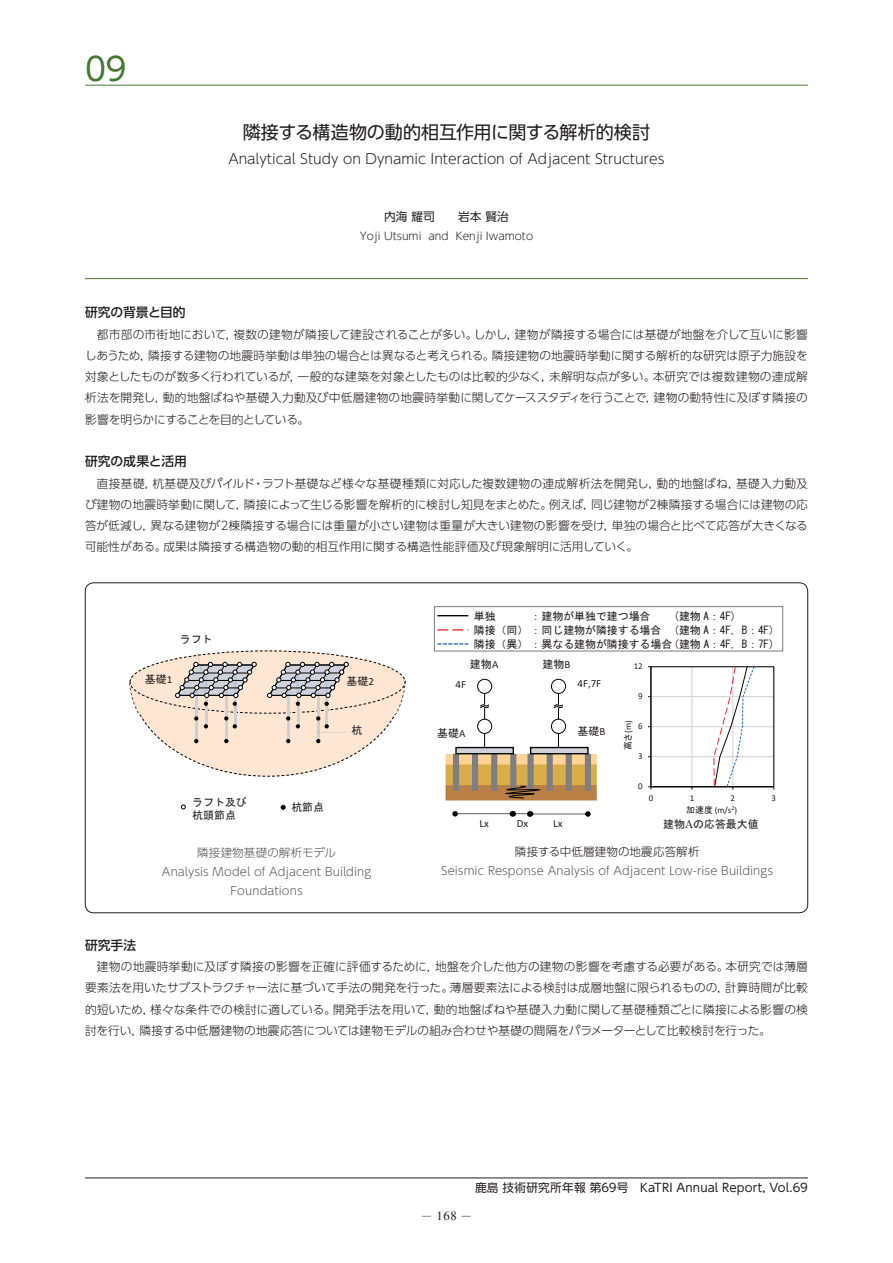
<style>
.page{position:relative;width:893px;height:1263px;background:#fff}
.page>*{position:absolute;margin:0;border:0;box-sizing:border-box;transform-origin:0 0}
.t1{font:31.95px "UD Shin Go Pro";color:#467831}
.t2{font:18px "UD Shin Go Pro";letter-spacing:-.01em;color:#231f20}
.t3{font:300 13.8px "UD Shin Go Pro";color:#231f20}
.t4{font:500 12.75px "UD Shin Go Pro";letter-spacing:-.005em;color:#231f20}
.t5{font:12.75px "Times";color:#231f20}
.t6{font:300 11.7px/21.3px "UD Shin Go Pro";letter-spacing:-.015em;color:#231f20;text-align:justify}
.t7{font:11.7px "UD Shin Go Pro";letter-spacing:.015em;color:#231f20}
.t8{font:300 11.55px/19.2px "UD Shin Go Pro";letter-spacing:.005em;color:#57585a;text-align:center}
.t9{font:300 11.55px "UD Shin Go Pro";letter-spacing:.01em;color:#231f20}
.t10{font:10.95px/14.1px "MS Gothic";letter-spacing:-.005em;color:#231f20}
.t11{font:10.95px "Calibri";color:#231f20}
.t12{font:300 10.65px "UD Shin Go Pro";color:#231f20}
.t13{font:8.85px "Calibri";color:#231f20}
.s1{font-family:"Calibri"}
.s2{font-family:"MS P Gothic"}
.s3{font-family:"Century"}
.s4{font-family:"Ryumin Pro"}
</style>
<div class="page">
<svg style="left:181px;top:804px;width:5px;height:5px"></svg>
<svg style="left:281px;top:805px;width:4px;height:5px"></svg>
<svg style="left:130px;top:647px;width:276px;height:130px"></svg>
<hr style="left:651px;top:756px;width:123px;height:1px;background:#cfd0d1">
<hr style="left:651px;top:726px;width:123px;height:1px;background:#cfd0d1">
<hr style="left:651px;top:696px;width:123px;height:1px;background:#cfd0d1">
<hr style="left:692px;top:667px;width:1px;height:120px;background:#cfd0d1">
<hr style="left:774px;top:667px;width:1px;height:120px;background:#cfd0d1">
<div style="left:650px;top:666px;width:124px;height:121px;border:1px solid #030303"></div>
<hr style="left:651px;top:667px;width:1px;height:120px;background:#030303">
<hr style="left:651px;top:786px;width:123px;height:1px;background:#030303">
<svg style="left:713px;top:667px;width:42px;height:122px"></svg>
<div style="left:434px;top:606px;width:349px;height:45px;border:1px solid #7d7f83"></div>
<img style="left:445px;top:753px;width:152px;height:11px">
<img style="left:445px;top:764px;width:152px;height:36px">
<div style="left:453px;top:754px;width:6px;height:37px;background:#7d7f83"></div>
<div style="left:472px;top:754px;width:6px;height:37px;background:#7d7f83"></div>
<div style="left:491px;top:754px;width:6px;height:37px;background:#7d7f83"></div>
<div style="left:510px;top:754px;width:6px;height:37px;background:#7d7f83"></div>
<div style="left:527px;top:754px;width:7px;height:37px;background:#7d7f83"></div>
<div style="left:547px;top:754px;width:6px;height:37px;background:#7d7f83"></div>
<div style="left:566px;top:754px;width:6px;height:37px;background:#7d7f83"></div>
<div style="left:585px;top:754px;width:6px;height:37px;background:#7d7f83"></div>
<div style="left:551px;top:719px;width:15px;height:14px;background:#929292;border-radius:50%"></div>
<div style="left:551px;top:719px;width:15px;height:15px;border:1px solid #030303;border-radius:50%"></div>
<div style="left:551px;top:679px;width:15px;height:15px;border:1px solid #030303;border-radius:50%"></div>
<svg style="left:553px;top:693px;width:11px;height:54px"></svg>
<div style="left:478px;top:719px;width:14px;height:14px;background:#6b6b6b;border-radius:50%"></div>
<div style="left:477px;top:719px;width:15px;height:15px;border:1px solid #030303;border-radius:50%"></div>
<div style="left:477px;top:679px;width:15px;height:15px;border:1px solid #030303;border-radius:50%"></div>
<svg style="left:479px;top:693px;width:11px;height:54px"></svg>
<svg style="left:504px;top:785px;width:35px;height:14px"></svg>
<svg style="left:452px;top:811px;width:139px;height:6px"></svg>
<div style="left:456px;top:747px;width:57px;height:7px;background:#cfd2db"></div>
<div style="left:455px;top:747px;width:59px;height:7px;border:1px solid #030303"></div>
<div style="left:531px;top:747px;width:57px;height:7px;background:#cfd2db"></div>
<div style="left:530px;top:747px;width:59px;height:7px;border:1px solid #030303"></div>
<hr style="left:437px;top:615px;width:31px;height:1px;background:#030303">
<svg style="left:437px;top:629px;width:31px;height:2px"></svg>
<svg style="left:437px;top:643px;width:31px;height:2px"></svg>
<hr style="left:85px;top:278px;width:723px;height:1px;background:#467831">
<hr style="left:85px;top:85px;width:723px;height:1px;background:#467831">
<hr style="left:85px;top:1178px;width:723px;height:1px;background:#231f20">
<h1 class="t1" style="left:85px;top:43px;width:43px">09</h1>
<h2 class="t2" style="left:243px;top:117px;width:409px">隣接する構造物の動的相互作用に関する解析的検討</h2>
<p class="t3" style="left:228px;top:147px;width:438px">Analytical Study on Dynamic Interaction of Adjacent Structures</p>
<p class="t7" style="left:384px;top:207px;width:126px">内海 耀司　　岩本 賢治</p>
<p class="t12" style="left:360px;top:227px;width:175px">Yoji Utsumi and Kenji Iwamoto</p>
<p class="t4" style="left:85px;top:302px;width:102px">研究の背景と目的</p>
<p class="t6" style="left:85px;top:323px;width:724px">　都市部の市街地において，複数の建物が隣接して建設されることが多い。しかし，建物が隣接する場合には基礎が地盤を介して互いに影響しあうため，隣接する建物の地震時挙動は単独の場合とは異なると考えられる。隣接建物の地震時挙動に関する解析的な研究は原子力施設を対象としたものが数多く行われているが，一般的な建築を対象としたものは比較的少なく，未解明な点が多い。本研究では複数建物の連成解析法を開発し，動的地盤ばねや基礎入力動及び中低層建物の地震時挙動に関してケーススタディを行うことで，建物の動特性に及ぼす隣接の影響を明らかにすることを目的としている。</p>
<p class="t4" style="left:85px;top:451px;width:103px">研究の成果と活用</p>
<p class="t6" style="left:85px;top:472px;width:724px">　直接基礎，杭基礎及びパイルド・ラフト基礎など様々な基礎種類に対応した複数建物の連成解析法を開発し，動的地盤ばね，基礎入力動及び建物の地震時挙動に関して，隣接によって生じる影響を解析的に検討し知見をまとめた。例えば，同じ建物が2棟隣接する場合には建物の応答が低減し，異なる建物が2棟隣接する場合には重量が小さい建物は重量が大きい建物の影響を受け，単独の場合と比べて応答が大きくなる可能性がある。成果は隣接する構造物の動的相互作用に関する構造性能評価及び現象解明に活用していく。</p>
<p class="t10" style="left:180px;top:632px;width:34px">ラフト</p>
<p class="t10" style="left:145px;top:672px;width:29px">基礎<span class="s1">1</span></p>
<p class="t10" style="left:347px;top:674px;width:29px">基礎<span class="s1">2</span></p>
<p class="t10" style="left:192px;top:795px;width:56px">ラフト及び</p>
<p class="t10" style="left:192px;top:808px;width:45px">杭頭節点</p>
<p class="t10" style="left:291px;top:800px;width:34px">杭節点</p>
<p class="t10" style="left:352px;top:723px;width:12px">杭</p>
<p class="t10" style="left:474px;top:609px;width:23px">単独</p>
<p class="t10" style="left:530px;top:609px;width:122px">：建物が単独で建つ場合</p>
<p class="t10" style="left:474px;top:609px;width:302px;text-indent:200px">(建物 A：4F)<br>隣接（同） ：同じ建物が隣接する場合 (建物 A：4F, B：4F)隣接（異） ：異なる建物が隣接する場合 (建物 A：4F, B：7F)</p>
<p class="t10" style="left:470px;top:657px;width:30px">建物<span class="s1">A</span></p>
<p class="t10" style="left:542px;top:657px;width:30px">建物<span class="s1">B</span></p>
<p class="t11" style="left:456px;top:676px;width:12px">4F</p>
<p class="t11" style="left:577px;top:676px;width:25px">4F,7F</p>
<p class="t10" style="left:437px;top:726px;width:30px">基礎<span class="s1">A</span></p>
<p class="t10" style="left:578px;top:724px;width:30px">基礎<span class="s1">B</span></p>
<p class="t11" style="left:480px;top:815px;width:11px">Lx</p>
<p class="t11" style="left:517px;top:815px;width:13px">Dx</p>
<p class="t11" style="left:553px;top:815px;width:11px">Lx</p>
<p class="t13" style="left:634px;top:660px;width:10px">12</p>
<p class="t13" style="left:638px;top:690px;width:6px">9</p>
<p class="t13" style="left:622px;top:750px;width:31px;rotate:-90deg"><span class="s2">高さ</span> (m)</p>
<p class="t13" style="left:638px;top:720px;width:6px">6</p>
<p class="t13" style="left:638px;top:750px;width:6px">3</p>
<p class="t13" style="left:638px;top:780px;width:6px">0</p>
<p class="t13" style="left:649px;top:792px;width:6px">0</p>
<p class="t13" style="left:690px;top:792px;width:6px">1</p>
<p class="t13" style="left:731px;top:792px;width:6px">2</p>
<p class="t13" style="left:772px;top:792px;width:6px">3</p>
<p class="t13" style="left:686px;top:804px;width:52px"><span class="s2">加速度</span> (m/s<sup>2</sup>)</p>
<p class="t10" style="left:663px;top:817px;width:97px">建物<span class="s3">A</span>の応答最大値</p>
<p class="t8" style="left:162px;top:842px;width:211px">隣接建物基礎の解析モデル<br>Analysis Model of Adjacent Building<br>Foundations</p>
<p class="t9" style="left:515px;top:842px;width:186px">隣接する中低層建物の地震応答解析</p>
<p class="t8" style="left:441px;top:861px;width:334px">Seismic Response Analysis of Adjacent Low-rise Buildings</p>
<p class="t4" style="left:85px;top:934px;width:53px">研究手法</p>
<p class="t6" style="left:85px;top:955px;width:724px">　建物の地震時挙動に及ぼす隣接の影響を正確に評価するために，地盤を介した他方の建物の影響を考慮する必要がある。本研究では薄層要素法を用いたサブストラクチャー法に基づいて手法の開発を行った。薄層要素法による検討は成層地盤に限られるものの，計算時間が比較的短いため，様々な条件での検討に適している。開発手法を用いて，動的地盤ばねや基礎入力動に関して基礎種類ごとに隣接による影響の検討を行い，隣接する中低層建物の地震応答については建物モデルの組み合わせや基礎の間隔をパラメーターとして比較検討を行った。</p>
<p class="t7" style="left:475px;top:1178px;width:334px">鹿島 技術研究所年報 第69号　KaTRI Annual Report, Vol.69</p>
<p class="t5" style="left:422px;top:1209px;width:50px"><span class="s4">─</span> 168 <span class="s4">─</span></p>
</div>
